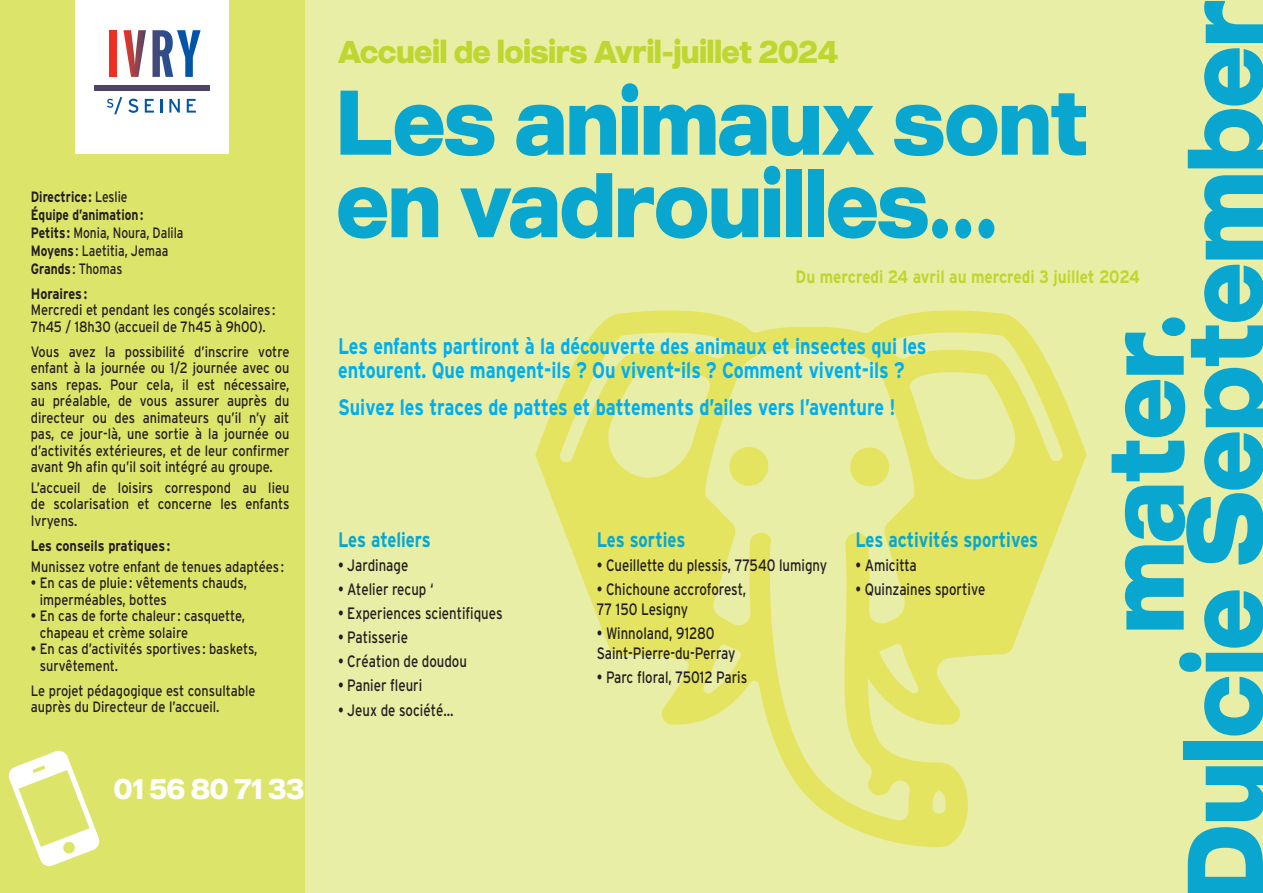
<style>
.page{position:relative;width:1263px;height:893px;background:#e9eea6}
.page>*{position:absolute;margin:0;border:0;box-sizing:border-box;transform-origin:0 0}
.t1{font:700 107.4px "MADE Outer Sans";color:#09a7d0;scale:.8 1}
.t2{font:700 91.5px "MADE Outer Sans";color:#09a7d0;scale:.8 1}
.t3{font:700 31.5px "MADE Outer Sans";color:#bed630;scale:.8 1}
.t4{font:700 28.5px "MADE Outer Sans";color:#fff;scale:.8 1}
.t5{font:700 22.5px/24px "Interstate";color:#00aeef;scale:.8 1}
.t6{font:700 21px "Interstate";color:#09a7d0;scale:.8 1}
.t7{font:700 18px "Interstate";color:#bed630;scale:.85 1}
.t8{font:16.5px/19.8px "Interstate";color:#231f20;scale:.8 1}
.t9{font:15px/16.5px "Interstate";color:#231f20;scale:.85 1}
.t10{font:15px "Interstate";color:#231f20;scale:.8 1}
.t11{font:700 15px "Interstate";color:#231f20;scale:.8 1}
.t12{font:700 15px "Interstate";color:#231f20;scale:.85 1}
.s1{font-weight:400}
.s2{font-weight:700}
</style>
<div class="page">
<svg style="left:535px;top:310px;width:551px;height:537px"></svg>
<svg style="left:729px;top:447px;width:40px;height:39px"></svg>
<svg style="left:850px;top:447px;width:39px;height:39px"></svg>
<div style="left:0;top:0;width:304px;height:893px;background:#dde46a"></div>
<div style="left:75px;top:0;width:154px;height:154px;background:#fff"></div>
<svg style="left:107px;top:97px;width:15px;height:17px"></svg>
<svg style="left:128px;top:99px;width:10px;height:14px"></svg>
<svg style="left:145px;top:99px;width:9px;height:14px"></svg>
<svg style="left:160px;top:99px;width:2px;height:14px"></svg>
<svg style="left:169px;top:99px;width:11px;height:14px"></svg>
<svg style="left:187px;top:99px;width:9px;height:14px"></svg>
<div style="left:109px;top:30px;width:8px;height:47px;background:#ee2e22"></div>
<svg style="left:123px;top:30px;width:23px;height:47px"></svg>
<svg style="left:152px;top:30px;width:49px;height:47px"></svg>
<div style="left:95px;top:85px;width:115px;height:6px;background:#4d4365"></div>
<svg style="left:8px;top:750px;width:92px;height:117px"></svg>
<p class="t11" style="left:31px;top:188px;width:122px">Directrice: <span class="s1">Leslie</span></p>
<p class="t11" style="left:31px;top:206px;width:142px">Équipe d’animation:</p>
<p class="t10" style="left:31px;top:224px;width:192px"><span class="s2">Petits:</span> Monia, Noura, Dalila</p>
<p class="t10" style="left:31px;top:242px;width:173px"><span class="s2">Moyens</span>: Laetitia, Jemaa</p>
<p class="t10" style="left:31px;top:260px;width:116px"><span class="s2">Grands</span>: Thomas</p>
<p class="t12" style="left:31px;top:285px;width:68px">Horaires:</p>
<p class="t9" style="left:31px;top:301px;width:289px">Mercredi et pendant les congés scolaires :</p>
<p class="t9" style="left:31px;top:318px;width:278px">7h45 / 18h30 (accueil de 7h45 à 9h00).</p>
<p class="t9" style="left:31px;top:343px;width:306px;text-align:justify">Vous avez la possibilité d’inscrire votre enfant à la journée ou 1/2 journée avec ou sans repas. Pour cela, il est nécessaire, au préalable, de vous assurer auprès du directeur ou des animateurs qu’il n’y ait pas, ce jour-là, une sortie à la journée ou d’activités extérieures, et de leur confirmer avant 9h afin qu’il soit intégré au groupe.</p>
<p class="t9" style="left:31px;top:479px;width:306px;text-align:justify">L’accueil de loisirs correspond au lieu de scolarisation et concerne les enfants Ivryens.</p>
<p class="t12" style="left:31px;top:537px;width:165px">Les conseils pratiques:</p>
<p class="t9" style="left:31px;top:558px;width:299px">Munissez votre enfant de tenues adaptées :</p>
<p class="t9" style="left:40px;top:574px;width:245px;text-indent:-9px">• En cas de pluie: vêtements chauds, imperméables, bottes</p>
<p class="t9" style="left:40px;top:607px;width:243px;text-indent:-9px">• En cas de forte chaleur : casquette, chapeau et crème solaire</p>
<p class="t9" style="left:40px;top:640px;width:258px;text-indent:-9px">• En cas d’activités sportives : baskets, survêtement.</p>
<p class="t9" style="left:31px;top:682px;width:266px">Le projet pédagogique est consultable auprès du Directeur de l’accueil.</p>
<p class="t4" style="left:114px;top:770px;width:239px">01 56 80 71 33</p>
<p class="t1" style="left:1154px;top:901px;width:1129px;rotate:-90deg">Dulcie September</p>
<p class="t3" style="left:338px;top:31px;width:627px">Accueil de loisirs Avril-juillet 2024</p>
<p class="t2" style="left:337px;top:62px;width:941px">Les animaux sont</p>
<p class="t2" style="left:337px;top:144px;width:826px">en vadrouilles…</p>
<p class="t7" style="left:796px;top:266px;width:406px">Du mercredi 24 avril au mercredi 3 juillet 2024</p>
<p class="t1" style="left:1075px;top:633px;width:399px;rotate:-90deg">mater.</p>
<p class="t5" style="left:338px;top:334px;width:737px">Les enfants partiront à la découverte des animaux et insectes qui les entourent. Que mangent-ils ? Ou vivent-ils ? Comment vivent-ils ?</p>
<p class="t5" style="left:338px;top:395px;width:698px">Suivez les traces de pattes et battements d’ailes vers l’aventure !</p>
<p class="t6" style="left:855px;top:528px;width:230px">Les activités sportives</p>
<p class="t8" style="left:855px;top:555px;width:78px">• Amicitta</p>
<p class="t8" style="left:855px;top:579px;width:164px">• Quinzaines sportive</p>
<p class="t6" style="left:338px;top:528px;width:117px">Les ateliers</p>
<p class="t8" style="left:338px;top:555px;width:89px">• Jardinage</p>
<p class="t8" style="left:338px;top:579px;width:121px">• Atelier recup ‘</p>
<p class="t8" style="left:338px;top:603px;width:207px">• Experiences scientifiques</p>
<p class="t8" style="left:338px;top:627px;width:89px">• Patisserie</p>
<p class="t8" style="left:338px;top:652px;width:163px">• Création de doudou</p>
<p class="t8" style="left:338px;top:676px;width:107px">• Panier fleuri</p>
<p class="t8" style="left:338px;top:700px;width:146px">• Jeux de société…</p>
<p class="t6" style="left:597px;top:528px;width:112px">Les sorties</p>
<p class="t8" style="left:597px;top:555px;width:289px">• Cueillette du plessis, 77540 lumigny</p>
<p class="t8" style="left:597px;top:579px;width:188px">• Chichoune accroforest,<br>77 150 Lesigny</p>
<p class="t8" style="left:597px;top:623px;width:175px">• Winnoland, 91280<br>Saint-Pierre-du-Perray</p>
<p class="t8" style="left:597px;top:667px;width:190px">• Parc floral, 75012 Paris</p>
</div>
